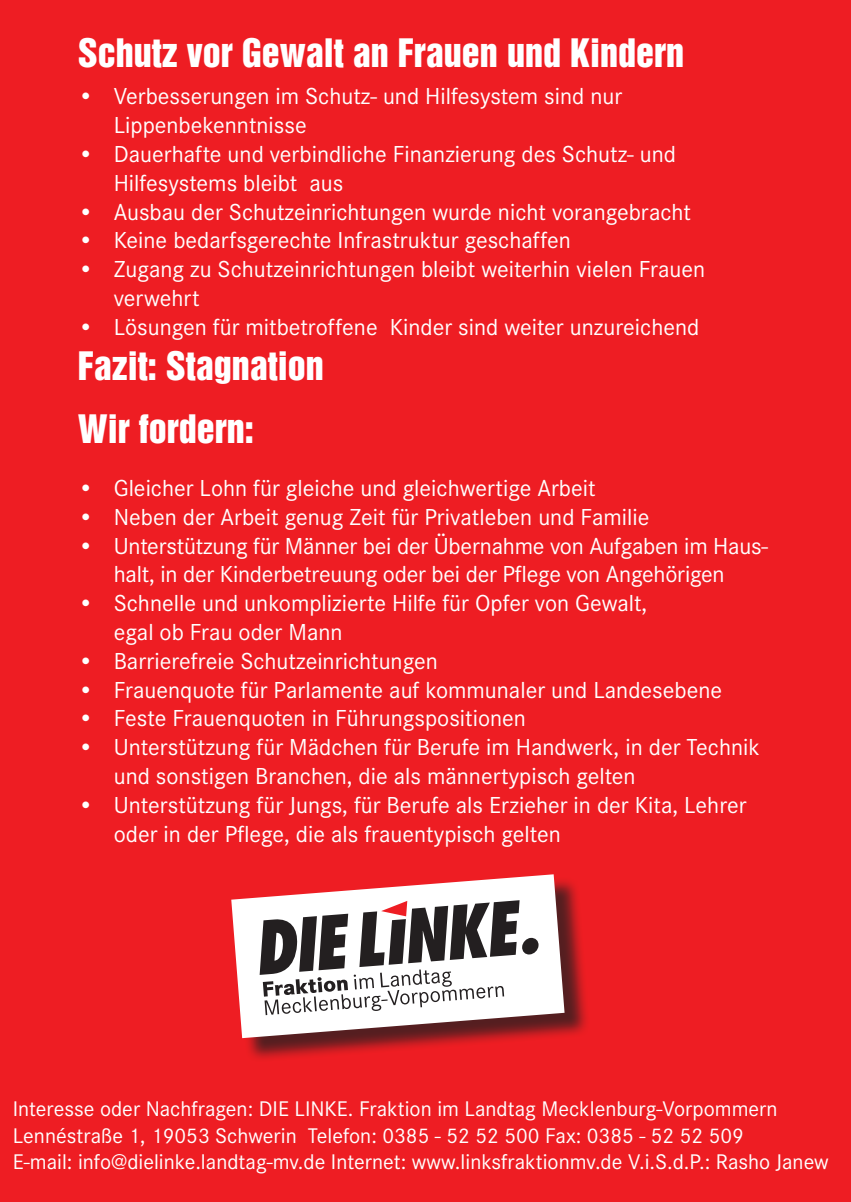
<style>
.page{position:relative;width:851px;height:1202px;background:#fff}
.page>*{position:absolute;margin:0;border:0;box-sizing:border-box;transform-origin:0 0}
.t1{font:36px "Helvetica Inserat LT";color:#fff}
.t2{font:24px/28.8px "Corporate S";color:#fff}
.t3{font:22px "Corporate S";color:#fff}
</style>
<div class="page">
<div style="left:0;top:0;width:850px;height:1202px;background:#ee1d23"></div>
<div style="left:235px;top:877px;width:354px;height:186px;background:#231f20;opacity:.75"></div>
<svg style="left:231px;top:874px;width:333px;height:164px;fill:#fff"></svg>
<svg style="left:259px;top:900px;width:280px;height:115px;background:#afacad"></svg>
<p class="t1" style="left:78px;top:31px;width:607px">Schutz vor Gewalt an Frauen und Kindern</p>
<p class="t2" style="left:114px;top:82px;width:510px;text-indent:-36px">• Verbesserungen im Schutz- und Hilfesystem sind nur<br>Lippenbekenntnisse</p>
<p class="t2" style="left:114px;top:140px;width:563px;text-indent:-36px">• Dauerhafte und verbindliche Finanzierung des Schutz- und<br>Hilfesystems bleibt aus</p>
<p class="t2" style="left:78px;top:197px;width:614px">• Ausbau der Schutzeinrichtungen wurde nicht vorangebracht</p>
<p class="t2" style="left:78px;top:226px;width:494px">• Keine bedarfsgerechte Infrastruktur geschaffen</p>
<p class="t2" style="left:114px;top:255px;width:593px;text-indent:-36px">• Zugang zu Schutzeinrichtungen bleibt weiterhin vielen Frauen verwehrt</p>
<p class="t2" style="left:78px;top:313px;width:623px">• Lösungen für mitbetroffene Kinder sind weiter unzureichend</p>
<p class="t1" style="left:78px;top:345px;width:248px">Fazit: Stagnation</p>
<p class="t1" style="left:78px;top:407px;width:177px">Wir fordern:</p>
<p class="t2" style="left:78px;top:474px;width:519px">• Gleicher Lohn für gleiche und gleichwertige Arbeit</p>
<p class="t2" style="left:78px;top:503px;width:573px">• Neben der Arbeit genug Zeit für Privatleben und Familie</p>
<p class="t2" style="left:78px;top:531px;width:691px;text-align:center">• Unterstützung für Männer bei der Übernahme von Aufgaben im Haus&shy;halt, in der Kinderbetreuung oder bei der Pflege von Angehörigen</p>
<p class="t2" style="left:114px;top:589px;width:535px;text-indent:-36px">• Schnelle und unkomplizierte Hilfe für Opfer von Gewalt, egal ob Frau oder Mann</p>
<p class="t2" style="left:78px;top:647px;width:361px">• Barrierefreie Schutzeinrichtungen</p>
<p class="t2" style="left:78px;top:675px;width:645px">• Frauenquote für Parlamente auf kommunaler und Landesebene</p>
<p class="t2" style="left:78px;top:704px;width:449px">• Feste Frauenquoten in Führungspositionen</p>
<p class="t2" style="left:114px;top:733px;width:647px;text-indent:-36px">• Unterstützung für Mädchen für Berufe im Handwerk, in der Technik und sonstigen Branchen, die als männertypisch gelten</p>
<p class="t2" style="left:114px;top:791px;width:634px;text-indent:-36px">• Unterstützung für Jungs, für Berufe als Erzieher in der Kita, Lehrer oder in der Pflege, die als frauentypisch gelten</p>
<p class="t3" style="left:13px;top:1097px;width:766px">Interesse oder Nachfragen: DIE LINKE. Fraktion im Landtag Mecklenburg-Vorpommern</p>
<p class="t3" style="left:13px;top:1123px;width:732px">Lennéstraße 1, 19053 Schwerin Telefon: 0385 - 52 52 500 Fax: 0385 - 52 52 509</p>
<p class="t3" style="left:13px;top:1149px;width:817px">E-mail: info@dielinke.landtag-mv.de Internet: www.linksfraktionmv.de V.i.S.d.P.: Rasho Janew</p>
</div>
